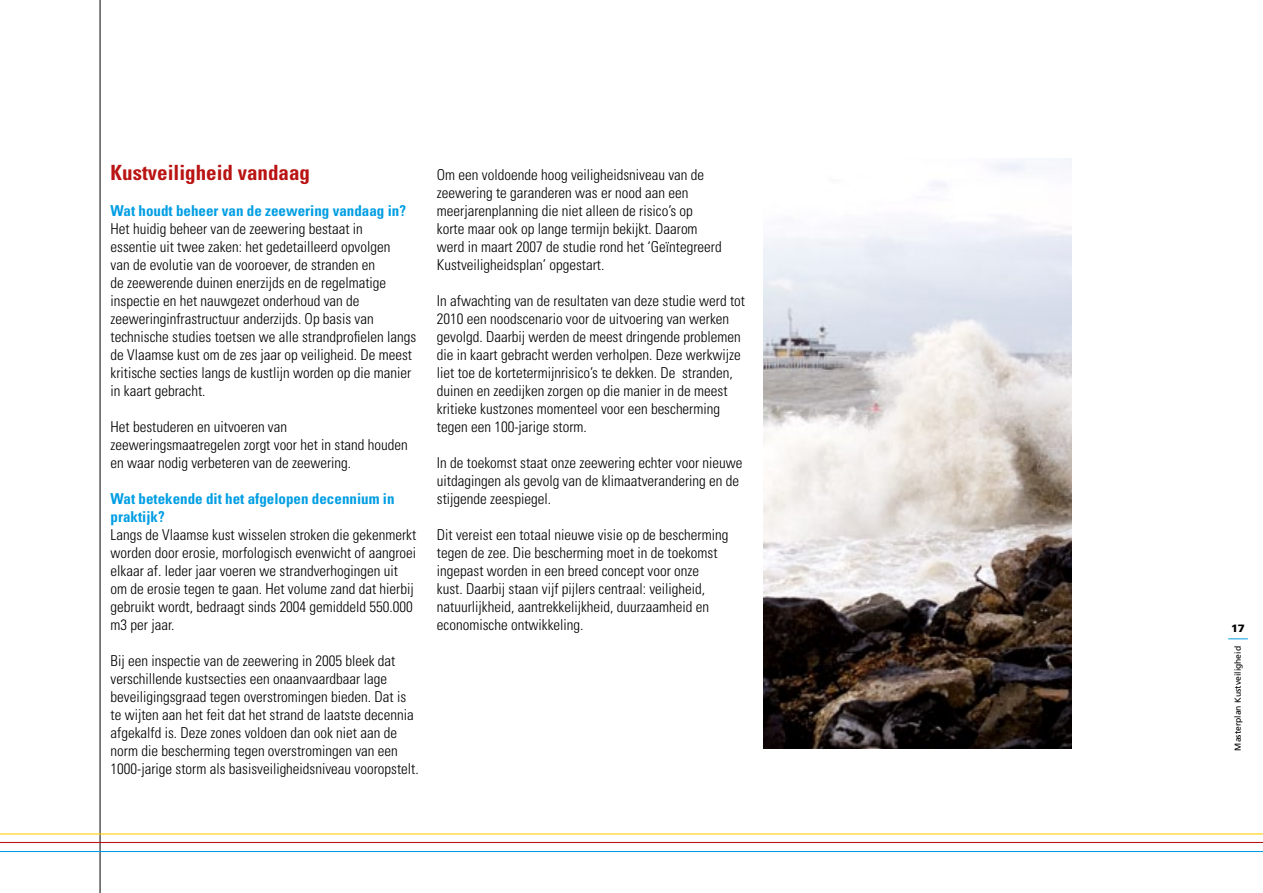
<style>
.page{position:relative;width:1263px;height:893px;background:#fff}
.page>*{position:absolute;margin:0;border:0;box-sizing:border-box;transform-origin:0 0}
.t1{font:700 condensed 21px "Univers LT Std";color:#b91413}
.t2{font:300 condensed 15px/18px "Univers LT Std";color:#000}
.t3{font:700 condensed 15px/18px "Univers LT Std";color:#009ee3}
.t4{font:900 10.65px "Univers LT Std";color:#000}
.t5{font:8.55px "Frutiger LT Std";color:#000}
</style>
<div class="page">
<hr style="left:100px;top:0;width:1px;height:893px;background:#000">
<svg style="left:1228px;top:639px;width:20px;height:1px"></svg>
<hr style="left:0;top:833px;width:1263px;height:1px;background:#fc0">
<hr style="left:0;top:842px;width:1263px;height:1px;background:#b91413">
<hr style="left:0;top:851px;width:1263px;height:1px;background:#009ee3">
<img style="left:763px;top:159px;width:308px;height:589px">
<h1 class="t1" style="left:111px;top:160px;width:201px">Kustveiligheid vandaag</h1>
<p class="t3" style="left:111px;top:202px;width:297px">Wat houdt beheer van de zeewering vandaag in?</p>
<p class="t2" style="left:111px;top:220px;width:307px">Het huidig beheer van de zeewering bestaat in<br>essentie uit twee zaken: het gedetailleerd opvolgen<br>van de evolutie van de vooroever, de stranden en<br>de zeewerende duinen enerzijds en de regelmatige inspectie en het nauwgezet onderhoud van de zeeweringinfrastructuur anderzijds. Op basis van technische studies toetsen we alle strandprofielen langs de Vlaamse kust om de zes jaar op veiligheid. De meest kritische secties langs de kustlijn worden op die manier in kaart gebracht.</p>
<p class="t2" style="left:111px;top:418px;width:299px">Het bestuderen en uitvoeren van zeeweringsmaatregelen zorgt voor het in stand houden en waar nodig verbeteren van de zeewering.</p>
<p class="t3" style="left:111px;top:490px;width:285px">Wat betekende dit het afgelopen decennium in praktijk?</p>
<p class="t2" style="left:111px;top:526px;width:307px">Langs de Vlaamse kust wisselen stroken die gekenmerkt worden door erosie, morfologisch evenwicht of aangroei elkaar af. Ieder jaar voeren we strandverhogingen uit om de erosie tegen te gaan. Het volume zand dat hierbij gebruikt wordt, bedraagt sinds 2004 gemiddeld 550.000 m3 per jaar.</p>
<p class="t2" style="left:111px;top:652px;width:310px">Bij een inspectie van de zeewering in 2005 bleek dat verschillende kustsecties een onaanvaardbaar lage beveiligingsgraad tegen overstromingen bieden. Dat is te wijten aan het feit dat het strand de laatste decennia afgekalfd is. Deze zones voldoen dan ook niet aan de norm die bescherming tegen overstromingen van een 1000-jarige storm als basisveiligheidsniveau vooropstelt.</p>
<p class="t2" style="left:437px;top:166px;width:286px">Om een voldoende hoog veiligheidsniveau van de zeewering te garanderen was er nood aan een meerjarenplanning die niet alleen de risico’s op korte maar ook op lange termijn bekijkt. Daarom werd in maart 2007 de studie rond het ‘Geïntegreerd Kustveiligheidsplan’ opgestart.</p>
<p class="t2" style="left:437px;top:292px;width:310px">In afwachting van de resultaten van deze studie werd tot 2010 een noodscenario voor de uitvoering van werken gevolgd. Daarbij werden de meest dringende problemen die in kaart gebracht werden verholpen. Deze werkwijze liet toe de kortetermijnrisico’s te dekken. De stranden, duinen en zeedijken zorgen op die manier in de meest kritieke kustzones momenteel voor een bescherming tegen een 100-jarige storm.</p>
<p class="t2" style="left:437px;top:454px;width:307px">In de toekomst staat onze zeewering echter voor nieuwe uitdagingen als gevolg van de klimaatverandering en de stijgende zeespiegel.</p>
<p class="t2" style="left:437px;top:526px;width:293px">Dit vereist een totaal nieuwe visie op de bescherming tegen de zee. Die bescherming moet in de toekomst ingepast worden in een breed concept voor onze kust. Daarbij staan vijf pijlers centraal: veiligheid, natuurlijkheid, aantrekkelijkheid, duurzaamheid en economische ontwikkeling.</p>
<p class="t4" style="left:1231px;top:621px;width:15px">17</p>
<p class="t5" style="left:1233px;top:750px;width:106px;rotate:-90deg">Masterplan Kustveiligheid</p>
</div>
